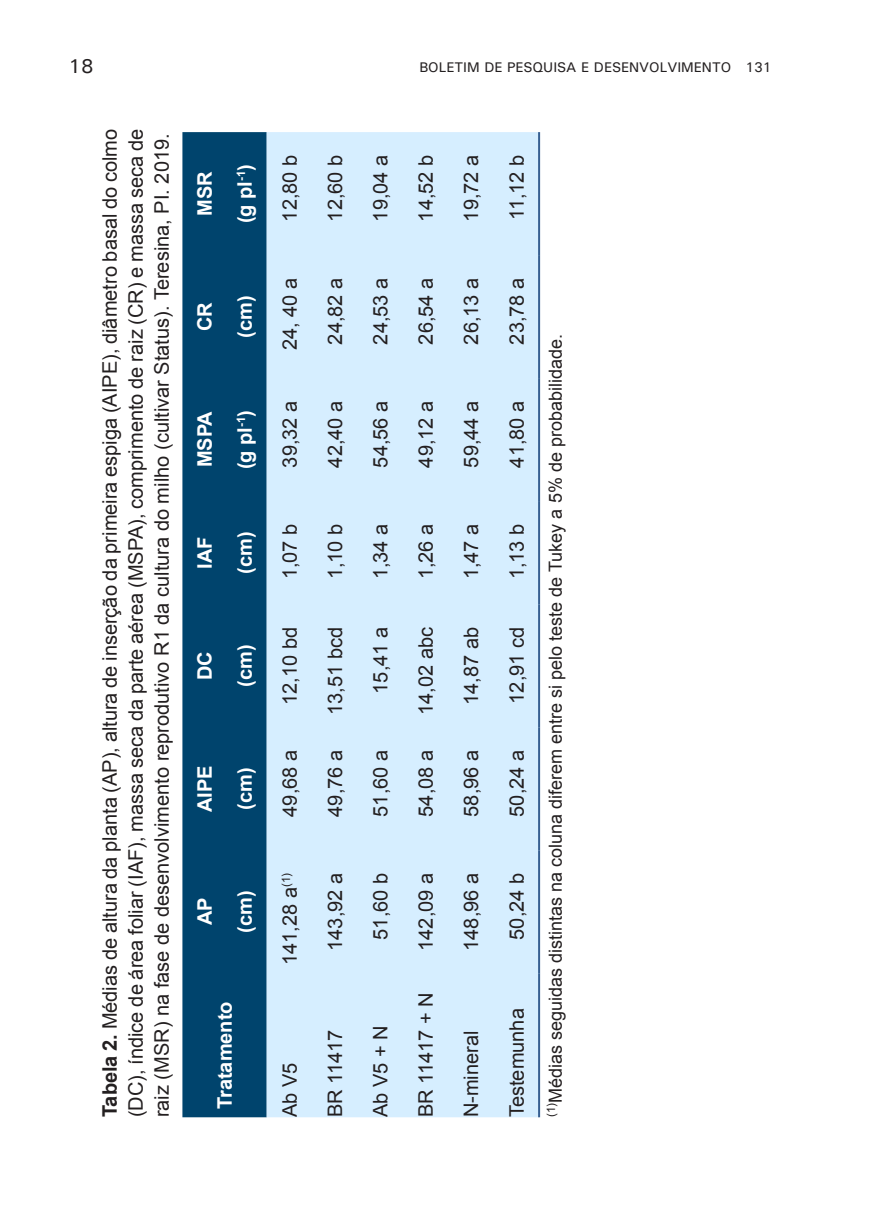
<style>
.page{position:relative;width:874px;height:1225px;background:#fff}
.page>*{position:absolute;margin:0;border:0;box-sizing:border-box;transform-origin:0 0}
.t1{font:20px/26px "Arial";color:#231f20;text-align:justify}
.t2{font:700 20px "Arial";color:#fff}
.t3{font:500 20px "Univers";color:#231f20}
.t4{font:18px "Arial";color:#231f20}
.t5{font:500 14px "Univers";color:#231f20}
.s1{font-weight:700}
</style>
<div class="page">
<div style="left:182px;top:132px;width:84px;height:985px;background:#00446d"></div>
<div style="left:266px;top:132px;width:272px;height:985px;background:#d6eeff"></div>
<hr style="left:538px;top:973px;width:2px;height:144px;background:#365f91">
<hr style="left:538px;top:850px;width:2px;height:123px;background:#365f91">
<hr style="left:538px;top:727px;width:2px;height:123px;background:#365f91">
<hr style="left:538px;top:604px;width:2px;height:123px;background:#365f91">
<hr style="left:538px;top:501px;width:2px;height:103px;background:#365f91">
<hr style="left:538px;top:378px;width:2px;height:123px;background:#365f91">
<hr style="left:538px;top:255px;width:2px;height:123px;background:#365f91">
<hr style="left:538px;top:132px;width:2px;height:123px;background:#365f91">
<p class="t3" style="left:69px;top:54px;width:27px">18</p>
<p class="t5" style="left:419px;top:58px;width:353px">BOLETIM DE PESQUISA E DESENVOLVIMENTO 131</p>
<p class="t1" style="left:97px;top:1117px;width:990px;rotate:-90deg"><span class="s1">Tabela 2.</span> Médias de altura da planta (AP), altura de inserção da primeira espiga (AIPE), diâmetro basal do colmo (DC), índice de área foliar (IAF), massa seca da parte aérea (MSPA), comprimento de raiz (CR) e massa seca de raiz (MSR) na fase de desenvolvimento reprodutivo R1 da cultura do milho (cultivar Status). Teresina, PI. 2019.</p>
<p class="t2" style="left:191px;top:216px;width:46px;rotate:-90deg">MSR</p>
<p class="t2" style="left:231px;top:223px;width:61px;rotate:-90deg">(g pl<sup>-1</sup>)</p>
<p class="t2" style="left:191px;top:331px;width:30px;rotate:-90deg">CR</p>
<p class="t2" style="left:231px;top:338px;width:44px;rotate:-90deg">(cm)</p>
<p class="t2" style="left:191px;top:467px;width:58px;rotate:-90deg">MSPA</p>
<p class="t2" style="left:231px;top:469px;width:61px;rotate:-90deg">(g pl<sup>-1</sup>)</p>
<p class="t2" style="left:191px;top:569px;width:34px;rotate:-90deg">IAF</p>
<p class="t2" style="left:231px;top:574px;width:44px;rotate:-90deg">(cm)</p>
<p class="t2" style="left:191px;top:680px;width:30px;rotate:-90deg">DC</p>
<p class="t2" style="left:231px;top:687px;width:44px;rotate:-90deg">(cm)</p>
<p class="t2" style="left:191px;top:812px;width:48px;rotate:-90deg">AIPE</p>
<p class="t2" style="left:231px;top:810px;width:44px;rotate:-90deg">(cm)</p>
<p class="t2" style="left:191px;top:925px;width:29px;rotate:-90deg">AP</p>
<p class="t2" style="left:231px;top:933px;width:44px;rotate:-90deg">(cm)</p>
<p class="t2" style="left:211px;top:1109px;width:109px;rotate:-90deg">Tratamento</p>
<p class="t1" style="left:277px;top:221px;width:68px;rotate:-90deg">12,80 b</p>
<p class="t1" style="left:277px;top:350px;width:74px;rotate:-90deg">24, 40 a</p>
<p class="t1" style="left:277px;top:467px;width:68px;rotate:-90deg">39,32 a</p>
<p class="t1" style="left:277px;top:579px;width:57px;rotate:-90deg">1,07 b</p>
<p class="t1" style="left:277px;top:705px;width:79px;rotate:-90deg">12,10 bd</p>
<p class="t1" style="left:277px;top:816px;width:68px;rotate:-90deg">49,68 a</p>
<p class="t1" style="left:277px;top:965px;width:94px;rotate:-90deg">141,28 a<sup>(1)</sup></p>
<p class="t1" style="left:277px;top:1117px;width:56px;rotate:-90deg">Ab V5</p>
<p class="t1" style="left:322px;top:221px;width:68px;rotate:-90deg">12,60 b</p>
<p class="t1" style="left:322px;top:344px;width:68px;rotate:-90deg">24,82 a</p>
<p class="t1" style="left:322px;top:467px;width:68px;rotate:-90deg">42,40 a</p>
<p class="t1" style="left:322px;top:579px;width:57px;rotate:-90deg">1,10 b</p>
<p class="t1" style="left:322px;top:715px;width:89px;rotate:-90deg">13,51 bcd</p>
<p class="t1" style="left:322px;top:816px;width:68px;rotate:-90deg">49,76 a</p>
<p class="t1" style="left:322px;top:950px;width:79px;rotate:-90deg">143,92 a</p>
<p class="t1" style="left:322px;top:1117px;width:89px;rotate:-90deg">BR 11417</p>
<p class="t1" style="left:367px;top:221px;width:68px;rotate:-90deg">19,04 a</p>
<p class="t1" style="left:367px;top:344px;width:68px;rotate:-90deg">24,53 a</p>
<p class="t1" style="left:367px;top:467px;width:68px;rotate:-90deg">54,56 a</p>
<p class="t1" style="left:367px;top:579px;width:57px;rotate:-90deg">1,34 a</p>
<p class="t1" style="left:367px;top:693px;width:68px;rotate:-90deg">15,41 a</p>
<p class="t1" style="left:367px;top:816px;width:68px;rotate:-90deg">51,60 a</p>
<p class="t1" style="left:367px;top:939px;width:68px;rotate:-90deg">51,60 b</p>
<p class="t1" style="left:367px;top:1117px;width:93px;rotate:-90deg">Ab V5 + N</p>
<p class="t1" style="left:413px;top:221px;width:68px;rotate:-90deg">14,52 b</p>
<p class="t1" style="left:413px;top:344px;width:68px;rotate:-90deg">26,54 a</p>
<p class="t1" style="left:413px;top:467px;width:68px;rotate:-90deg">49,12 a</p>
<p class="t1" style="left:413px;top:579px;width:57px;rotate:-90deg">1,26 a</p>
<p class="t1" style="left:413px;top:715px;width:89px;rotate:-90deg">14,02 abc</p>
<p class="t1" style="left:413px;top:816px;width:68px;rotate:-90deg">54,08 a</p>
<p class="t1" style="left:413px;top:950px;width:79px;rotate:-90deg">142,09 a</p>
<p class="t1" style="left:413px;top:1117px;width:126px;rotate:-90deg">BR 11417 + N</p>
<p class="t1" style="left:458px;top:221px;width:68px;rotate:-90deg">19,72 a</p>
<p class="t1" style="left:458px;top:344px;width:68px;rotate:-90deg">26,13 a</p>
<p class="t1" style="left:458px;top:467px;width:68px;rotate:-90deg">59,44 a</p>
<p class="t1" style="left:458px;top:579px;width:57px;rotate:-90deg">1,47 a</p>
<p class="t1" style="left:458px;top:705px;width:79px;rotate:-90deg">14,87 ab</p>
<p class="t1" style="left:458px;top:816px;width:68px;rotate:-90deg">58,96 a</p>
<p class="t1" style="left:458px;top:950px;width:79px;rotate:-90deg">148,96 a</p>
<p class="t1" style="left:458px;top:1117px;width:88px;rotate:-90deg">N-mineral</p>
<p class="t1" style="left:503px;top:220px;width:67px;rotate:-90deg">11,12 b</p>
<p class="t1" style="left:503px;top:344px;width:68px;rotate:-90deg">23,78 a</p>
<p class="t1" style="left:503px;top:467px;width:68px;rotate:-90deg">41,80 a</p>
<p class="t1" style="left:503px;top:579px;width:57px;rotate:-90deg">1,13 b</p>
<p class="t1" style="left:503px;top:703px;width:78px;rotate:-90deg">12,91 cd</p>
<p class="t1" style="left:503px;top:816px;width:68px;rotate:-90deg">50,24 a</p>
<p class="t1" style="left:503px;top:939px;width:68px;rotate:-90deg">50,24 b</p>
<p class="t1" style="left:503px;top:1117px;width:110px;rotate:-90deg">Testemunha</p>
<p class="t4" style="left:543px;top:1117px;width:784px;rotate:-90deg"><sup>(1)</sup>Médias seguidas distintas na coluna diferem entre si pelo teste de Tukey a 5% de probabilidade.</p>
</div>
